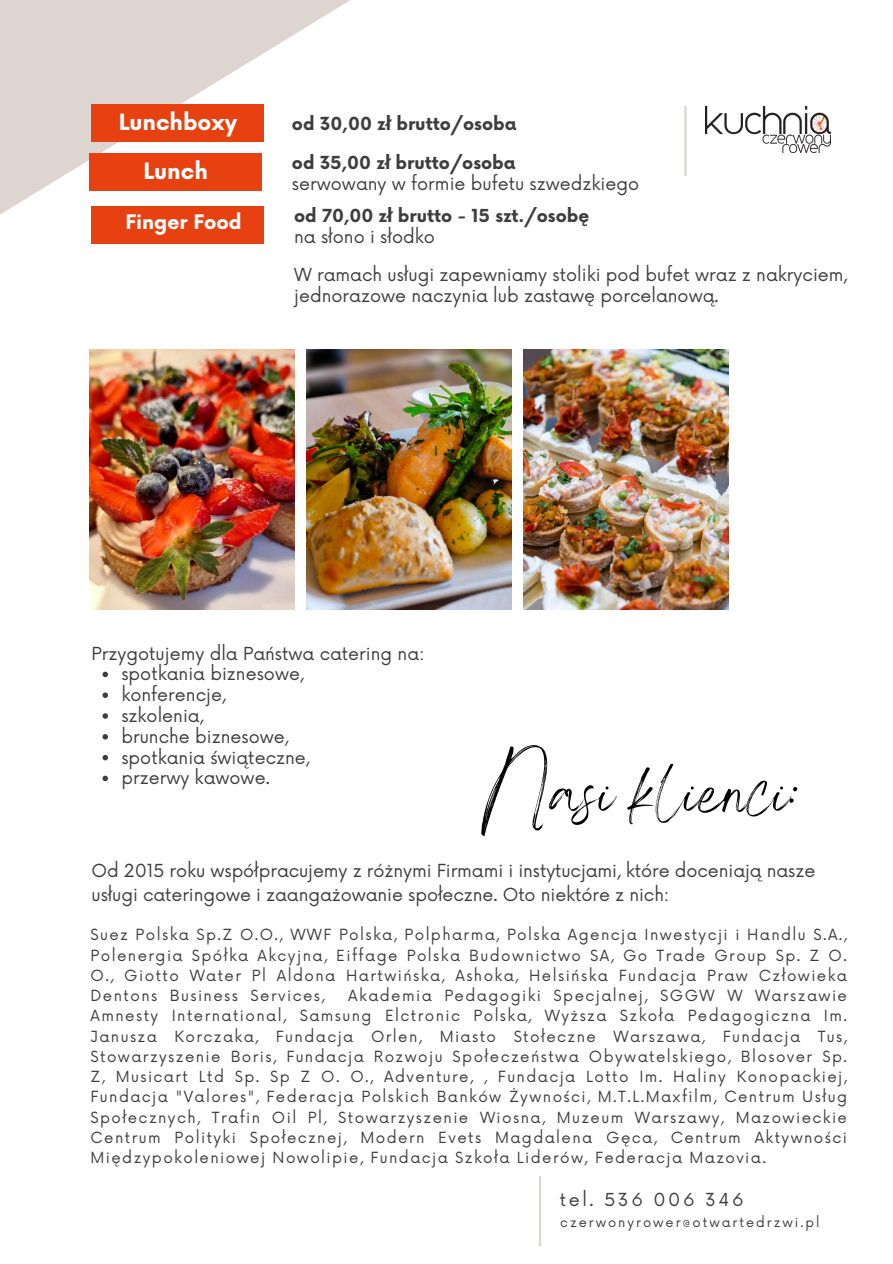
<style>
.page{position:relative;width:893px;height:1264px;background:#fff}
.page>*{position:absolute;margin:0;border:0;box-sizing:border-box;transform-origin:0 0}
.t1{font:93px "Angella White";color:#000}
.t2{font:700 21.9px "Now";color:#fff}
.t3{font:700 19.5px "Now";color:#fff}
.t4{font:17.55px/20.9px "Now";color:#3d3d3d}
.t5{font:700 17.55px "Now";color:#3d3d3d}
.t6{font:17.55px "Now";letter-spacing:.15em;color:#3d3d3d}
.t7{font:15px/20.2px "Now";letter-spacing:.095em;color:#3d3d3d;text-align:justify}
.t8{font:13.05px "Now";letter-spacing:.15em;color:#3d3d3d}
</style>
<div class="page">
<svg style="left:0;top:0;width:687px;height:553px"></svg>
<div style="left:91px;top:104px;width:173px;height:38px;background:#e84111"></div>
<div style="left:89px;top:154px;width:173px;height:37px;background:#e84111"></div>
<div style="left:92px;top:206px;width:172px;height:37px;background:#e84111"></div>
<img style="left:89px;top:349px;width:205px;height:260px">
<img style="left:306px;top:349px;width:205px;height:260px">
<img style="left:523px;top:349px;width:205px;height:260px">
<hr style="left:539px;top:1175px;width:2px;height:70px;background:#ded5d0">
<hr style="left:684px;top:106px;width:2px;height:70px;background:#ded5d0">
<img style="left:705px;top:106px;width:125px;height:46px">
<svg style="left:102px;top:671px;width:6px;height:6px"></svg>
<svg style="left:102px;top:692px;width:6px;height:6px"></svg>
<svg style="left:102px;top:713px;width:6px;height:5px"></svg>
<svg style="left:102px;top:734px;width:6px;height:5px"></svg>
<svg style="left:102px;top:755px;width:6px;height:5px"></svg>
<svg style="left:102px;top:775px;width:6px;height:6px"></svg>
<p class="t2" style="left:119px;top:110px;width:120px">Lunchboxy</p>
<p class="t5" style="left:292px;top:114px;width:226px">od 30,00 zł brutto/osoba</p>
<p class="t5" style="left:292px;top:153px;width:225px">od 35,00 zł brutto/osoba</p>
<p class="t2" style="left:143px;top:159px;width:66px">Lunch</p>
<p class="t4" style="left:292px;top:174px;width:349px">serwowany w formie bufetu szwedzkiego</p>
<p class="t5" style="left:294px;top:206px;width:296px">od 70,00 zł brutto - 15 szt./osobę</p>
<p class="t3" style="left:125px;top:212px;width:118px">Finger Food</p>
<p class="t4" style="left:294px;top:227px;width:142px">na słono i słodko</p>
<p class="t4" style="left:294px;top:265px;width:554px">W ramach usługi zapewniamy stoliki pod bufet wraz z nakryciem, jednorazowe naczynia lub zastawę porcelanową.</p>
<p class="t4" style="left:92px;top:643px;width:334px">Przygotujemy dla Państwa catering na:</p>
<p class="t4" style="left:121px;top:664px;width:184px">spotkania biznesowe,</p>
<p class="t4" style="left:121px;top:685px;width:106px">konferencje,</p>
<p class="t4" style="left:121px;top:706px;width:84px">szkolenia,</p>
<p class="t4" style="left:121px;top:727px;width:169px">brunche biznesowe,</p>
<p class="t4" style="left:121px;top:747px;width:190px">spotkania świąteczne,</p>
<p class="t4" style="left:121px;top:768px;width:150px">przerwy kawowe.</p>
<p class="t1" style="left:481px;top:734px;width:318px">Nasi klienci:</p>
<p class="t4" style="left:92px;top:859px;width:725px;line-height:23.7px">Od 2015 roku współpracujemy z różnymi Firmami i instytucjami, które doceniają nasze usługi cateringowe i zaangażowanie społeczne. Oto niektóre z nich:</p>
<p class="t7" style="left:91px;top:925px;width:757px">Suez Polska Sp.Z O.O., WWF Polska, Polpharma, Polska Agencja Inwestycji i Handlu S.A., Polenergia Spółka Akcyjna, Eiffage Polska Budownictwo SA, Go Trade Group Sp. Z O.<br>O., Giotto Water Pl Aldona Hartwińska, Ashoka, Helsińska Fundacja Praw Człowieka Dentons Business Services,</p>
<p class="t7" style="left:91px;top:986px;width:757px;text-indent:258px">Akademia Pedagogiki Specjalnej, SGGW W Warszawie Amnesty International, Samsung Elctronic Polska, Wyższa Szkoła Pedagogiczna Im.<br>Janusza Korczaka, Fundacja Orlen, Miasto Stołeczne Warszawa, Fundacja Tus, Stowarzyszenie Boris, Fundacja Rozwoju Społeczeństwa Obywatelskiego, Blosover Sp.<br>Z, Musicart Ltd Sp. Sp Z O. O., Adventure, , Fundacja Lotto Im. Haliny Konopackiej, Fundacja "Valores", Federacja Polskich Banków Żywności, M.T.L.Maxfilm, Centrum Usług Społecznych, Trafin Oil Pl, Stowarzyszenie Wiosna, Muzeum Warszawy, Mazowieckie Centrum Polityki Społecznej, Modern Evets Magdalena Gęca, Centrum Aktywności Międzypokoleniowej Nowolipie, Fundacja Szkoła Liderów, Federacja Mazovia.</p>
<p class="t6" style="left:560px;top:1190px;width:185px">tel. 536 006 346</p>
<p class="t8" style="left:560px;top:1215px;width:261px">czerwonyrower@otwartedrzwi.pl</p>
</div>
